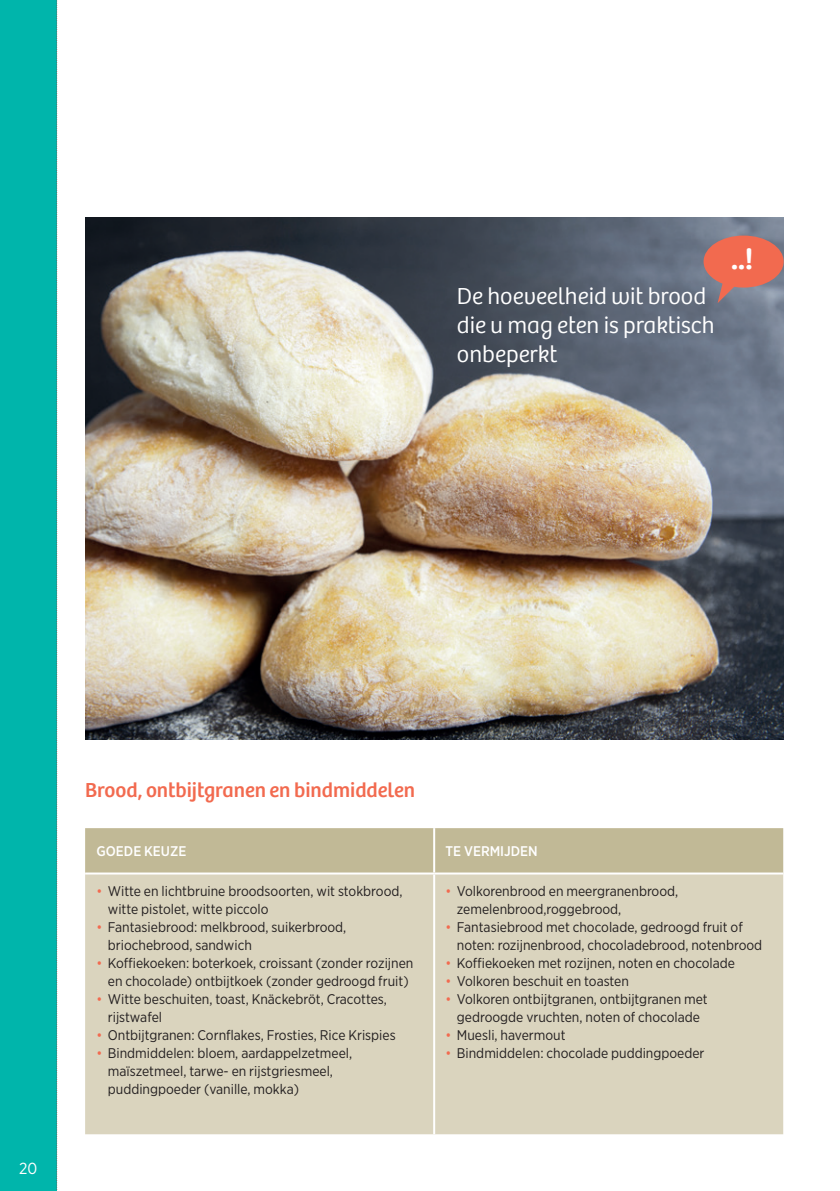
<style>
.page{position:relative;width:840px;height:1191px;background:#fff}
.page>*{position:absolute;margin:0;border:0;box-sizing:border-box;transform-origin:0 0}
.t1{font:700 30px "Bree";color:#fff}
.t2{font:300 24px/29px "Bree";color:#fff}
.t3{font:21px "Bree";color:#f26a4f}
.t4{font:16px "Gotham Narrow";color:#fff}
.t5{font:14px/18px "Gotham Narrow";color:#231f20}
.t6{font:500 14px "Gotham Narrow";color:#fff}
.s1{color:#f26a4f}
</style>
<div class="page">
<div style="left:0;top:0;width:57px;height:1191px;background:#00b5ab"></div>
<img style="left:85px;top:217px;width:697px;height:522px">
<svg style="left:703px;top:235px;width:80px;height:68px"></svg>
<svg style="left:56px;top:0;width:2px;height:1190px"></svg>
<div style="left:85px;top:828px;width:697px;height:44px;background:#c1b996"></div>
<div style="left:85px;top:874px;width:697px;height:260px;background:#dad4be"></div>
<hr style="left:433px;top:828px;width:2px;height:44px;background:#fff">
<hr style="left:433px;top:874px;width:2px;height:260px;background:#fff">
<h2 class="t2" style="left:456px;top:282px;width:259px">De hoeveelheid wit brood die u mag eten is praktisch onbeperkt</h2>
<h1 class="t1" style="left:730px;top:241px;width:23px">..!</h1>
<p class="t4" style="left:19px;top:1158px;width:20px">20</p>
<h3 class="t3" style="left:85px;top:778px;width:331px">Brood, ontbijtgranen en bindmiddelen</h3>
<p class="t6" style="left:96px;top:842px;width:91px">GOEDE KEUZE</p>
<p class="t6" style="left:445px;top:842px;width:94px">TE VERMIJDEN</p>
<p class="t5" style="left:108px;top:882px;width:296px;text-indent:-11px"><span class="s1">•</span> Witte en lichtbruine broodsoorten, wit stokbrood, witte pistolet, witte piccolo</p>
<p class="t5" style="left:108px;top:918px;width:240px;text-indent:-11px"><span class="s1">•</span> Fantasiebrood: melkbrood, suikerbrood, briochebrood, sandwich</p>
<p class="t5" style="left:96px;top:954px;width:318px;text-align:center"><span class="s1">•</span> Koffiekoeken: boterkoek, croissant (zonder rozijnen en chocolade) ontbijtkoek (zonder gedroogd fruit)</p>
<p class="t5" style="left:108px;top:990px;width:280px;text-indent:-11px"><span class="s1">•</span> Witte beschuiten, toast, Knäckebröt, Cracottes, rijstwafel</p>
<p class="t5" style="left:96px;top:1026px;width:300px"><span class="s1">•</span> Ontbijtgranen: Cornflakes, Frosties, Rice Krispies</p>
<p class="t5" style="left:108px;top:1044px;width:246px;text-indent:-11px"><span class="s1">•</span> Bindmiddelen: bloem, aardappelzetmeel, maïszetmeel, tarwe- en rijstgriesmeel, puddingpoeder (vanille, mokka)</p>
<p class="t5" style="left:456px;top:882px;width:223px;text-indent:-11px"><span class="s1">•</span> Volkorenbrood en meergranenbrood, zemelenbrood,roggebrood,</p>
<p class="t5" style="left:456px;top:918px;width:307px;text-indent:-11px"><span class="s1">•</span> Fantasiebrood met chocolade, gedroogd fruit of noten: rozijnenbrood, chocoladebrood, notenbrood</p>
<p class="t5" style="left:445px;top:954px;width:291px"><span class="s1">•</span> Koffiekoeken met rozijnen, noten en chocolade</p>
<p class="t5" style="left:445px;top:972px;width:185px"><span class="s1">•</span> Volkoren beschuit en toasten</p>
<p class="t5" style="left:445px;top:990px;width:263px;text-align:center"><span class="s1">•</span> Volkoren ontbijtgranen, ontbijtgranen met gedroogde vruchten, noten of chocolade</p>
<p class="t5" style="left:445px;top:1026px;width:121px"><span class="s1">•</span> Muesli, havermout</p>
<p class="t5" style="left:445px;top:1044px;width:260px"><span class="s1">•</span> Bindmiddelen: chocolade puddingpoeder</p>
</div>
